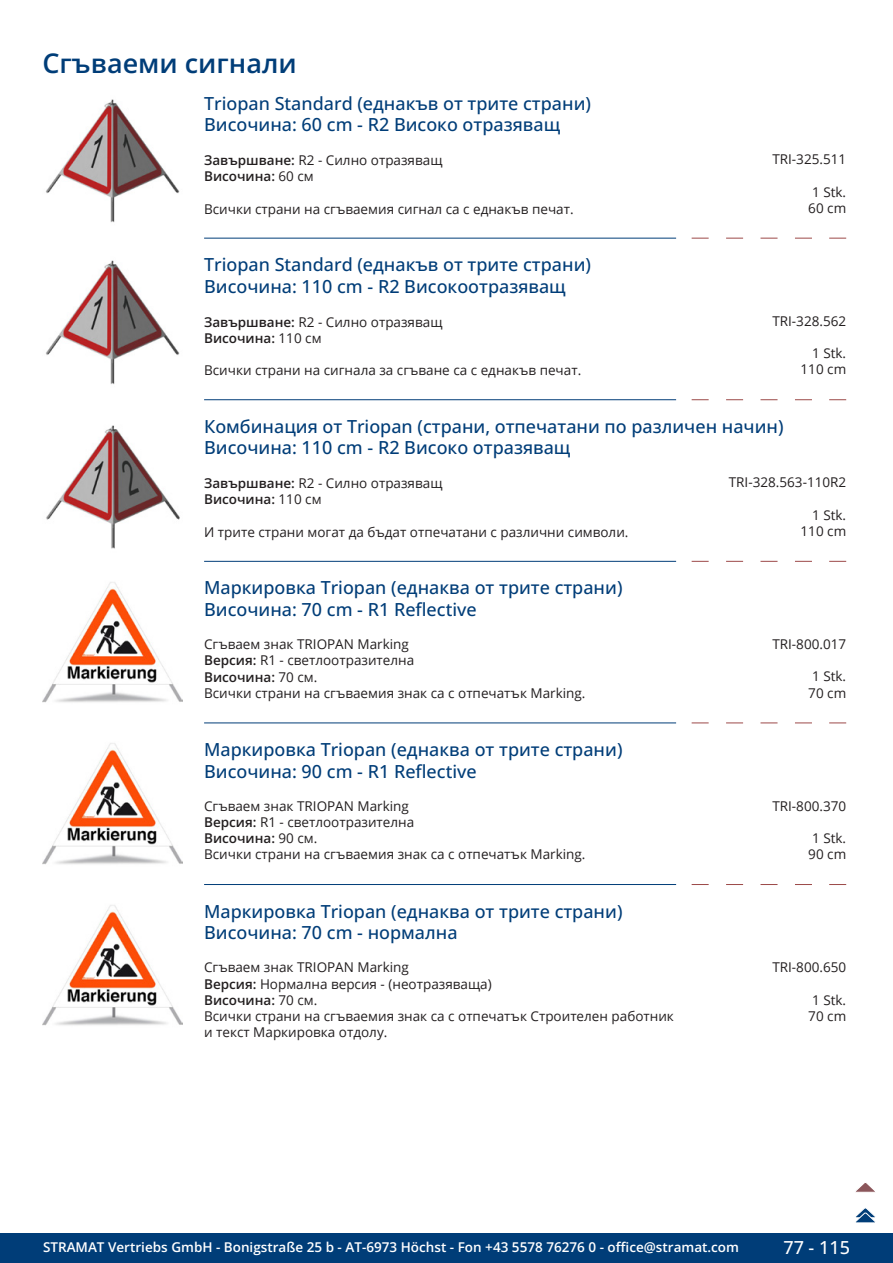
<style>
.page{position:relative;width:893px;height:1263px;background:#fff}
.page>*{position:absolute;margin:0;border:0;box-sizing:border-box;transform-origin:0 0}
.GruppeName{font:600 27px "Open Sans";color:#003d78}
.ArtikelName{font:500 18px/21.6px "Open Sans";color:#003d78}
.t1{font:500 18px "Open Sans";color:#fff}
.Beschreibung{font:13.5px/16.2px "Open Sans";color:#231f20}
.ArtikelNummer{font:13.5px "Open Sans";color:#231f20}
.t2{font:600 13.5px "Open Sans";color:#fff}
.s1{font-weight:600}
</style>
<div class="page">
<div style="left:0;top:1233px;width:893px;height:30px;background:#003d78"></div>
<img style="left:46px;top:99px;width:134px;height:124px">
<img style="left:46px;top:260px;width:134px;height:124px">
<svg style="left:692px;top:238px;width:17px;height:1px"></svg>
<svg style="left:726px;top:238px;width:17px;height:1px"></svg>
<svg style="left:760px;top:238px;width:17px;height:1px"></svg>
<svg style="left:795px;top:238px;width:17px;height:1px"></svg>
<svg style="left:829px;top:238px;width:17px;height:1px"></svg>
<hr style="left:204px;top:238px;width:472px;height:1px;background:#003d78">
<img style="left:46px;top:425px;width:134px;height:124px">
<svg style="left:692px;top:399px;width:17px;height:1px"></svg>
<svg style="left:726px;top:399px;width:17px;height:1px"></svg>
<svg style="left:760px;top:399px;width:17px;height:1px"></svg>
<svg style="left:795px;top:399px;width:17px;height:1px"></svg>
<svg style="left:829px;top:399px;width:17px;height:1px"></svg>
<hr style="left:204px;top:399px;width:472px;height:1px;background:#003d78">
<img style="left:43px;top:582px;width:140px;height:121px">
<svg style="left:692px;top:561px;width:17px;height:1px"></svg>
<svg style="left:726px;top:561px;width:17px;height:1px"></svg>
<svg style="left:760px;top:561px;width:17px;height:1px"></svg>
<svg style="left:795px;top:561px;width:17px;height:1px"></svg>
<svg style="left:829px;top:561px;width:17px;height:1px"></svg>
<hr style="left:204px;top:561px;width:472px;height:1px;background:#003d78">
<img style="left:43px;top:743px;width:140px;height:122px">
<svg style="left:692px;top:723px;width:17px;height:1px"></svg>
<svg style="left:726px;top:723px;width:17px;height:1px"></svg>
<svg style="left:760px;top:723px;width:17px;height:1px"></svg>
<svg style="left:795px;top:723px;width:17px;height:1px"></svg>
<svg style="left:829px;top:723px;width:17px;height:1px"></svg>
<hr style="left:204px;top:723px;width:472px;height:1px;background:#003d78">
<img style="left:43px;top:905px;width:140px;height:121px">
<svg style="left:692px;top:884px;width:17px;height:1px"></svg>
<svg style="left:726px;top:884px;width:17px;height:1px"></svg>
<svg style="left:760px;top:884px;width:17px;height:1px"></svg>
<svg style="left:795px;top:884px;width:17px;height:1px"></svg>
<svg style="left:829px;top:884px;width:17px;height:1px"></svg>
<hr style="left:204px;top:884px;width:472px;height:1px;background:#003d78">
<svg style="left:856px;top:1183px;width:19px;height:9px"></svg>
<svg style="left:855px;top:1208px;width:21px;height:15px"></svg>
<p class="GruppeName" style="left:43px;top:44px;width:256px">Сгъваеми сигнали</p>
<p class="ArtikelName" style="left:204px;top:92px;width:388px">Triopan Standard (еднакъв от трите страни)<br>Височина: 60 cm - R2 Високо отразяващ</p>
<p class="Beschreibung" style="left:204px;top:152px;width:240px"><span class="s1">Завършване:</span> R2 - Силно отразяващ<br><span class="s1">Височина:</span> 60 см</p>
<p class="Beschreibung" style="left:204px;top:200px;width:371px">Всички страни на сгъваемия сигнал са с еднакъв печат.</p>
<p class="ArtikelName" style="left:204px;top:253px;width:388px">Triopan Standard (еднакъв от трите страни)<br>Височина: 110 cm - R2 Високоотразяващ</p>
<p class="Beschreibung" style="left:204px;top:313px;width:240px"><span class="s1">Завършване:</span> R2 - Силно отразяващ<br><span class="s1">Височина:</span> 110 см</p>
<p class="Beschreibung" style="left:204px;top:362px;width:379px">Всички страни на сигнала за сгъване са с еднакъв печат.</p>
<p class="ArtikelNummer" style="left:772px;top:150px;width:75px">TRI-325.511</p>
<p class="ArtikelNummer" style="left:812px;top:182px;width:36px">1 Stk.</p>
<p class="ArtikelNummer" style="left:808px;top:199px;width:39px">60 cm</p>
<p class="ArtikelNummer" style="left:772px;top:312px;width:75px">TRI-328.562</p>
<p class="ArtikelNummer" style="left:812px;top:344px;width:36px">1 Stk.</p>
<p class="ArtikelNummer" style="left:800px;top:360px;width:47px">110 cm</p>
<p class="ArtikelName" style="left:204px;top:415px;width:581px">Комбинация от Triopan (страни, отпечатани по различен начин)<br>Височина: 110 cm - R2 Високо отразяващ</p>
<p class="Beschreibung" style="left:204px;top:475px;width:240px"><span class="s1">Завършване:</span> R2 - Силно отразяващ<br><span class="s1">Височина:</span> 110 см</p>
<p class="Beschreibung" style="left:204px;top:523px;width:426px">И трите страни могат да бъдат отпечатани с различни символи.</p>
<p class="ArtikelNummer" style="left:729px;top:473px;width:119px">TRI-328.563-110R2</p>
<p class="ArtikelNummer" style="left:812px;top:506px;width:36px">1 Stk.</p>
<p class="ArtikelNummer" style="left:800px;top:522px;width:47px">110 cm</p>
<p class="ArtikelName" style="left:204px;top:576px;width:420px">Маркировка Triopan (еднаква от трите страни)<br>Височина: 70 cm - R1 Reflective</p>
<p class="Beschreibung" style="left:204px;top:636px;width:383px">Сгъваем знак TRIOPAN Marking<br><span class="s1">Версия:</span> R1 - светлоотразителна<br><span class="s1">Височина:</span> 70 см.<br>Всички страни на сгъваемия знак са с отпечатък Marking.</p>
<p class="ArtikelNummer" style="left:772px;top:635px;width:75px">TRI-800.017</p>
<p class="ArtikelNummer" style="left:812px;top:667px;width:36px">1 Stk.</p>
<p class="ArtikelNummer" style="left:808px;top:683px;width:39px">70 cm</p>
<p class="ArtikelName" style="left:204px;top:738px;width:420px">Маркировка Triopan (еднаква от трите страни)<br>Височина: 90 cm - R1 Reflective</p>
<p class="Beschreibung" style="left:204px;top:797px;width:383px">Сгъваем знак TRIOPAN Marking<br><span class="s1">Версия:</span> R1 - светлоотразителна<br><span class="s1">Височина:</span> 90 см.<br>Всички страни на сгъваемия знак са с отпечатък Marking.</p>
<p class="ArtikelNummer" style="left:772px;top:796px;width:75px">TRI-800.370</p>
<p class="ArtikelNummer" style="left:812px;top:829px;width:36px">1 Stk.</p>
<p class="ArtikelNummer" style="left:808px;top:845px;width:39px">90 cm</p>
<p class="ArtikelName" style="left:204px;top:900px;width:420px">Маркировка Triopan (еднаква от трите страни)<br>Височина: 70 cm - нормална</p>
<p class="Beschreibung" style="left:204px;top:959px;width:471px">Сгъваем знак TRIOPAN Marking<br><span class="s1">Версия:</span> Нормална версия - (неотразяваща)<br><span class="s1">Височина:</span> 70 см.<br>Всички страни на сгъваемия знак са с отпечатък Строителен работник и текст Маркировка отдолу.</p>
<p class="ArtikelNummer" style="left:772px;top:958px;width:75px">TRI-800.650</p>
<p class="ArtikelNummer" style="left:812px;top:990px;width:36px">1 Stk.</p>
<p class="ArtikelNummer" style="left:808px;top:1007px;width:39px">70 cm</p>
<p class="t2" style="left:43px;top:1238px;width:698px">STRAMAT Vertriebs GmbH - Bonigstraße 25 b - AT-6973 Höchst - Fon +43 5578 76276 0 - office@stramat.com</p>
<h2 class="t1" style="left:783px;top:1234px;width:68px">77 - 115</h2>
</div>
